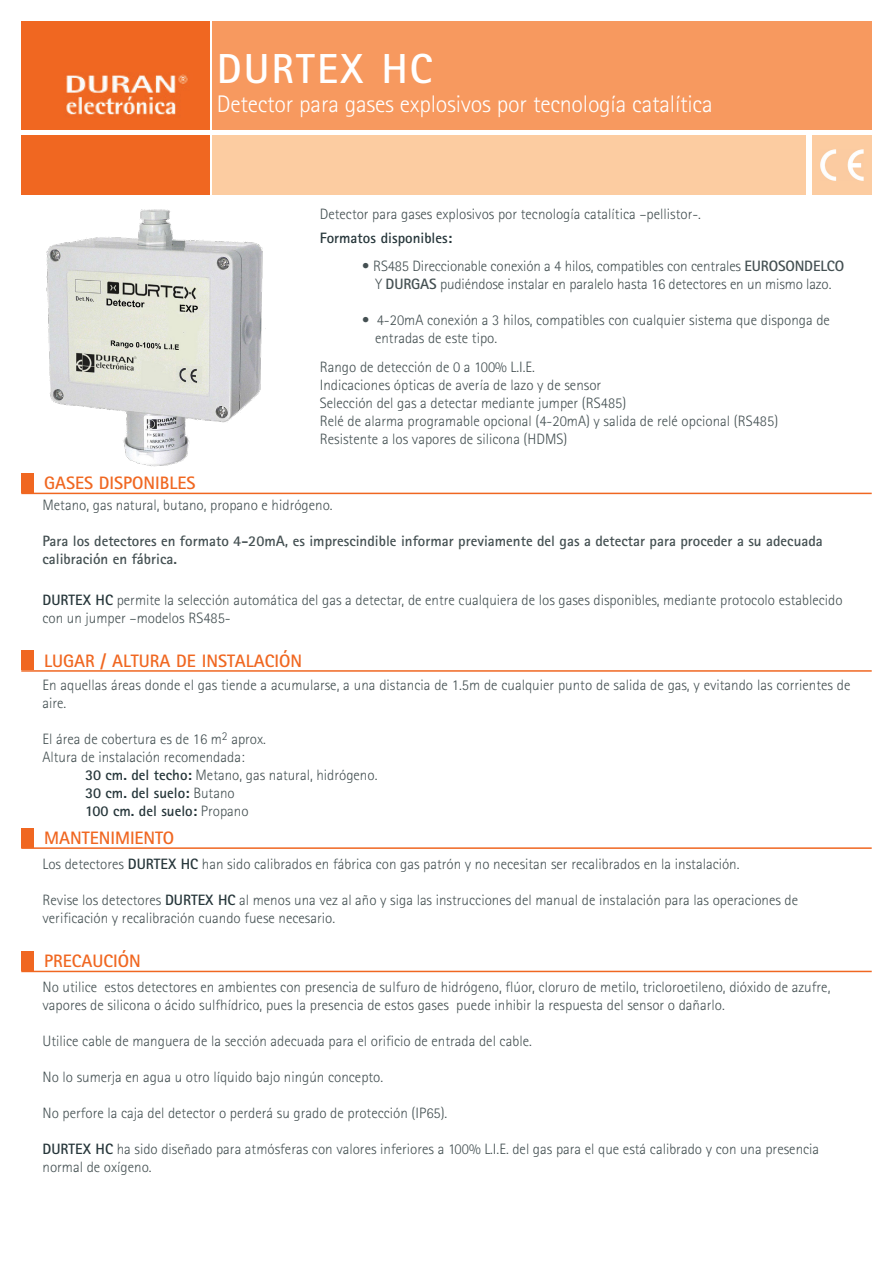
<style>
.page{position:relative;width:893px;height:1263px;background:#fff}
.page>*{position:absolute;margin:0;border:0;box-sizing:border-box;transform-origin:0 0}
.t1{font:700 42px "Rotis Sans Serif";letter-spacing:.05em;color:#fff}
.t2{font:300 24px "Rotis Sans Serif Std";letter-spacing:-.01em;color:#fff}
.t3{font:700 18px "Rotis Sans Serif";color:#f06721}
.t4{font:300 15px/18px "Rotis Sans Serif Std";color:#445052}
.t5{font:700 15px/18px "Rotis Sans Serif Std";color:#445052}
.t6{font:700 15px "Rotis Sans Serif Std";color:#26363a}
.SubTitular{font:700 15px "Rotis Sans Serif";color:#26363a}
.s1{font-weight:700}
.s2{font-weight:700;color:#26363a}
.s3{font-weight:300;color:#445052}
</style>
<div class="page">
<div style="left:212px;top:135px;width:594px;height:60px;background:#fccca1"></div>
<div style="left:212px;top:21px;width:660px;height:109px;background:#f7995f"></div>
<div style="left:21px;top:21px;width:189px;height:109px;background:#f06721"></div>
<img style="left:65px;top:74px;width:123px;height:42px">
<div style="left:21px;top:135px;width:189px;height:60px;background:#f06721"></div>
<div style="left:812px;top:135px;width:60px;height:60px;background:#fccca1"></div>
<img style="left:821px;top:149px;width:42px;height:31px">
<div style="left:21px;top:473px;width:13px;height:20px;background:#f06721"></div>
<hr style="left:21px;top:493px;width:851px;height:1px;background:#f06721">
<div style="left:21px;top:651px;width:13px;height:19px;background:#f06721"></div>
<hr style="left:21px;top:670px;width:851px;height:2px;background:#f06721">
<div style="left:21px;top:828px;width:13px;height:19px;background:#f06721"></div>
<hr style="left:21px;top:847px;width:851px;height:2px;background:#f06721">
<div style="left:21px;top:951px;width:13px;height:20px;background:#f06721"></div>
<hr style="left:21px;top:971px;width:851px;height:1px;background:#f06721">
<img style="left:46px;top:209px;width:220px;height:258px">
<p class="t1" style="left:217px;top:43px;width:217px">DURTEX HC</p>
<p class="t2" style="left:217px;top:90px;width:497px">Detector para gases explosivos por tecnología catalítica</p>
<p class="t3" style="left:44px;top:472px;width:153px">GASES DISPONIBLES</p>
<p class="t4" style="left:320px;top:205px;width:383px">Detector para gases explosivos por tecnología catalítica –pellistor-.</p>
<p class="SubTitular" style="left:320px;top:228px;width:134px">Formatos disponibles:</p>
<p class="t4" style="left:362px;top:257px;width:483px;text-align:center">• RS485 Direccionable conexión a 4 hilos, compatibles con centrales <span class="s1">EUROSONDELCO<br></span>Y <span class="s1">DURGAS</span> pudiéndose instalar en paralelo hasta 16 detectores en un mismo lazo.</p>
<p class="t4" style="left:375px;top:311px;width:456px;text-indent:-13px">• 4-20mA conexión a 3 hilos, compatibles con cualquier sistema que disponga de entradas de este tipo.</p>
<p class="t4" style="left:320px;top:358px;width:217px">Rango de detección de 0 a 100% L.I.E.</p>
<p class="t4" style="left:320px;top:376px;width:283px">Indicaciones ópticas de avería de lazo y de sensor</p>
<p class="t4" style="left:320px;top:394px;width:308px">Selección del gas a detectar mediante jumper (RS485)</p>
<p class="t4" style="left:320px;top:412px;width:460px">Relé de alarma programable opcional (4-20mA) y salida de relé opcional (RS485)</p>
<p class="t4" style="left:320px;top:430px;width:249px">Resistente a los vapores de silicona (HDMS)</p>
<p class="t4" style="left:43px;top:496px;width:292px">Metano, gas natural, butano, propano e hidrógeno.</p>
<p class="t5" style="left:43px;top:532px;width:782px">Para los detectores en formato 4-20mA, es imprescindible informar previamente del gas a detectar para proceder a su adecuada calibración en fábrica.</p>
<p class="t4" style="left:43px;top:591px;width:802px"><span class="s2">DURTEX HC</span> permite la selección automática del gas a detectar, de entre cualquiera de los gases disponibles, mediante protocolo establecido con un jumper –modelos RS485-</p>
<p class="t3" style="left:44px;top:649px;width:260px">LUGAR / ALTURA DE INSTALACIÓN</p>
<p class="t4" style="left:43px;top:676px;width:809px">En aquellas áreas donde el gas tiende a acumularse, a una distancia de 1.5m de cualquier punto de salida de gas, y evitando las corrientes de aire.</p>
<p class="t4" style="left:43px;top:730px;width:225px">El área de cobertura es de 16 m<sup>2</sup> aprox.</p>
<p class="t4" style="left:43px;top:748px;width:204px">Altura de instalación recomendada:</p>
<p class="t4" style="left:85px;top:766px;width:294px"><span class="s2">30 cm. del techo:</span> Metano, gas natural, hidrógeno.</p>
<p class="t6" style="left:85px;top:783px;width:151px">30 cm. del suelo: <span class="s3">Butano</span></p>
<p class="t6" style="left:85px;top:801px;width:165px">100 cm. del suelo: <span class="s3">Propano</span></p>
<p class="t4" style="left:43px;top:855px;width:699px">Los detectores <span class="s2">DURTEX HC</span> han sido calibrados en fábrica con gas patrón y no necesitan ser recalibrados en la instalación.</p>
<p class="t4" style="left:43px;top:891px;width:757px">Revise los detectores <span class="s2">DURTEX HC</span> al menos una vez al año y siga las instrucciones del manual de instalación para las operaciones de verificación y recalibración cuando fuese necesario.</p>
<p class="t3" style="left:44px;top:950px;width:98px">PRECAUCIÓN</p>
<p class="t4" style="left:43px;top:978px;width:789px">No utilice estos detectores en ambientes con presencia de sulfuro de hidrógeno, flúor, cloruro de metilo, tricloroetileno, dióxido de azufre, vapores de silicona o ácido sulfhídrico, pues la presencia de estos gases puede inhibir la respuesta del sensor o dañarlo.</p>
<p class="t4" style="left:43px;top:1032px;width:491px">Utilice cable de manguera de la sección adecuada para el orificio de entrada del cable.</p>
<p class="t4" style="left:43px;top:1068px;width:342px">No lo sumerja en agua u otro líquido bajo ningún concepto.</p>
<p class="t4" style="left:43px;top:1104px;width:406px">No perfore la caja del detector o perderá su grado de protección (IP65).</p>
<p class="t4" style="left:43px;top:1140px;width:778px"><span class="s2">DURTEX HC</span> ha sido diseñado para atmósferas con valores inferiores a 100% L.I.E. del gas para el que está calibrado y con una presencia normal de oxígeno.</p>
<p class="t3" style="left:44px;top:826px;width:132px">MANTENIMIENTO</p>
</div>
